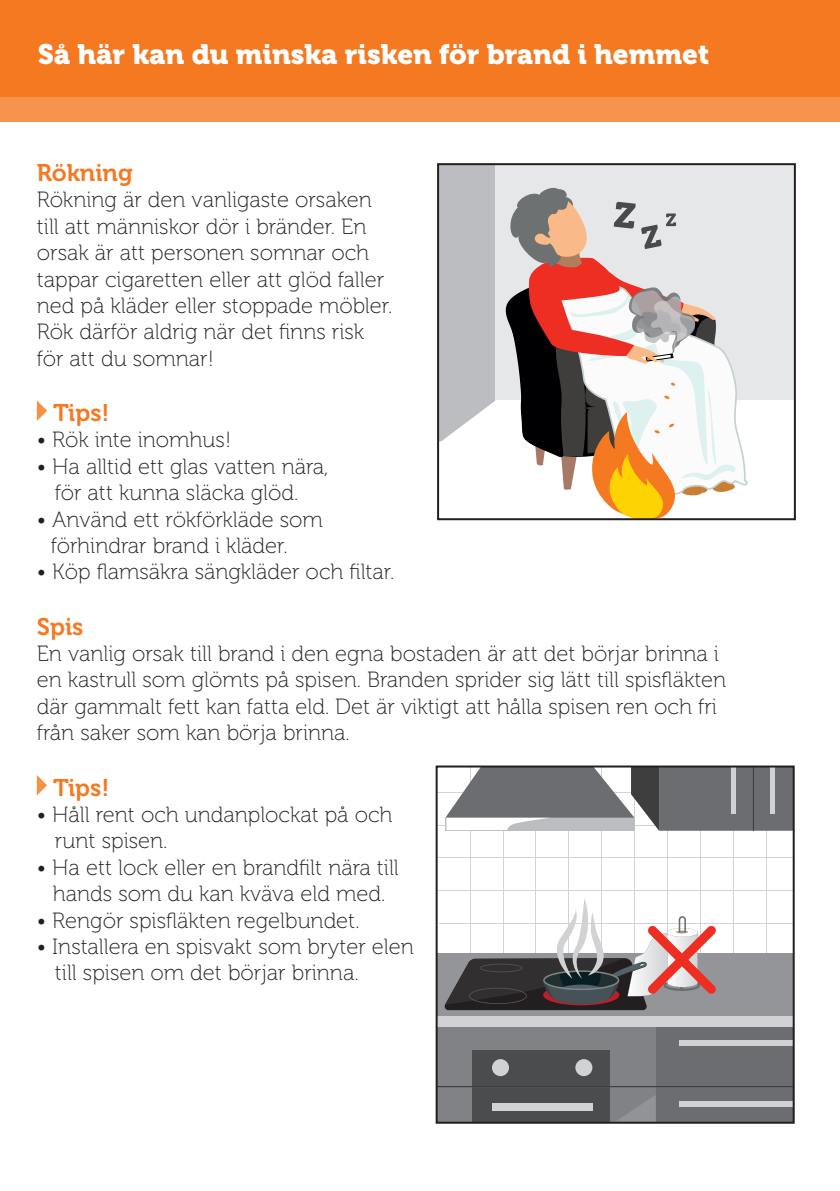
<style>
.page{position:relative;width:840px;height:1191px;background:#fff}
.page>*{position:absolute;margin:0;border:0;box-sizing:border-box;transform-origin:0 0}
.t1{font:28px "Museo 900";color:#fff}
.t2{font:24px "Museo 700";color:#f47921}
.t3{font:22px/26.4px "Museo 100";color:#231f20}
</style>
<div class="page">
<div style="left:0;top:54px;width:839px;height:68px;background:#f6934d"></div>
<svg style="left:37px;top:400px;width:10px;height:21px"></svg>
<svg style="left:37px;top:775px;width:10px;height:20px"></svg>
<hr style="left:438px;top:923px;width:355px;height:1px;background:#d1d2d4">
<hr style="left:436px;top:890px;width:357px;height:1px;background:#d1d2d4">
<hr style="left:436px;top:857px;width:357px;height:1px;background:#d1d2d4">
<hr style="left:436px;top:825px;width:357px;height:1px;background:#d1d2d4">
<hr style="left:436px;top:792px;width:357px;height:1px;background:#d1d2d4">
<hr style="left:469px;top:766px;width:1px;height:187px;background:#d1d2d4">
<hr style="left:502px;top:766px;width:1px;height:187px;background:#d1d2d4">
<hr style="left:535px;top:766px;width:1px;height:187px;background:#d1d2d4">
<hr style="left:568px;top:766px;width:1px;height:187px;background:#d1d2d4">
<hr style="left:601px;top:766px;width:1px;height:187px;background:#d1d2d4">
<hr style="left:634px;top:766px;width:1px;height:187px;background:#d1d2d4">
<hr style="left:667px;top:766px;width:1px;height:187px;background:#d1d2d4">
<hr style="left:700px;top:766px;width:1px;height:187px;background:#d1d2d4">
<hr style="left:732px;top:766px;width:1px;height:187px;background:#d1d2d4">
<hr style="left:765px;top:766px;width:1px;height:187px;background:#d1d2d4">
<div style="left:436px;top:953px;width:357px;height:63px;background:#939598"></div>
<svg style="left:445px;top:768px;width:346px;height:62px;background:#848587"></svg>
<div style="left:655px;top:1026px;width:138px;height:96px;background:#6c6d70"></div>
<div style="left:436px;top:1026px;width:219px;height:96px;background:#808285"></div>
<div style="left:472px;top:1050px;width:137px;height:72px;background:#4b4c4d"></div>
<div style="left:491px;top:1059px;width:17px;height:17px;background:#d1d2d4;border-radius:50%"></div>
<div style="left:575px;top:1059px;width:17px;height:17px;background:#d1d2d4;border-radius:50%"></div>
<hr style="left:436px;top:1086px;width:357px;height:1px;background:#3e3e3f">
<svg style="left:492px;top:1094px;width:163px;height:26px"></svg>
<div style="left:436px;top:1016px;width:357px;height:10px;background:#d1d2d4"></div>
<div style="left:730px;top:766px;width:5px;height:47px;background:#d1d2d4"></div>
<hr style="left:770px;top:766px;width:4px;height:47px;background:#d1d2d4">
<div style="left:679px;top:1040px;width:114px;height:5px;background:#d1d2d4"></div>
<div style="left:679px;top:1101px;width:114px;height:5px;background:#d1d2d4"></div>
<svg style="left:444px;top:898px;width:272px;height:112px"></svg>
<div style="left:435px;top:765px;width:359px;height:358px;border:2px solid #231f20"></div>
<svg style="left:440px;top:166px;width:352px;height:351px"></svg>
<div style="left:437px;top:163px;width:358px;height:357px;border:2px solid #231f20"></div>
<div style="left:0;top:0;width:839px;height:97px;background:#f47921"></div>
<p class="t1" style="left:38px;top:39px;width:672px">Så här kan du minska risken för brand i hemmet</p>
<p class="t2" style="left:37px;top:159px;width:97px">Rökning</p>
<p class="t3" style="left:37px;top:187px;width:357px">Rökning är den vanligaste orsaken till att människor dör i bränder. En orsak är att personen somnar och tappar cigaretten eller att glöd faller ned på kläder eller stoppade möbler.<br>Rök därför aldrig när det finns risk för att du somnar!</p>
<p class="t2" style="left:53px;top:399px;width:58px">Tips!</p>
<p class="t3" style="left:37px;top:427px;width:196px">• Rök inte inomhus!</p>
<p class="t3" style="left:37px;top:453px;width:293px">• Ha alltid ett glas vatten nära,</p>
<p class="t3" style="left:55px;top:480px;width:245px">för att kunna släcka glöd.</p>
<p class="t3" style="left:51px;top:506px;width:273px;text-indent:-14px">• Använd ett rökförkläde som förhindrar brand i kläder.</p>
<p class="t3" style="left:37px;top:559px;width:359px">• Köp flamsäkra sängkläder och filtar.</p>
<p class="t2" style="left:37px;top:613px;width:48px">Spis</p>
<p class="t3" style="left:37px;top:641px;width:690px">En vanlig orsak till brand i den egna bostaden är att det börjar brinna i en kastrull som glömts på spisen. Branden sprider sig lätt till spisfläkten där gammalt fett kan fatta eld. Det är viktigt att hålla spisen ren och fri från saker som kan börja brinna.</p>
<p class="t2" style="left:53px;top:774px;width:58px">Tips!</p>
<p class="t3" style="left:55px;top:801px;width:339px;text-indent:-18px">• Håll rent och undanplockat på och runt spisen.</p>
<p class="t3" style="left:37px;top:854px;width:363px;text-align:center">• Ha ett lock eller en brandfilt nära till hands som du kan kväva eld med.</p>
<p class="t3" style="left:37px;top:907px;width:324px">• Rengör spisfläkten regelbundet.</p>
<p class="t3" style="left:55px;top:933px;width:360px;text-indent:-18px">• Installera en spisvakt som bryter elen till spisen om det börjar brinna.</p>
</div>
